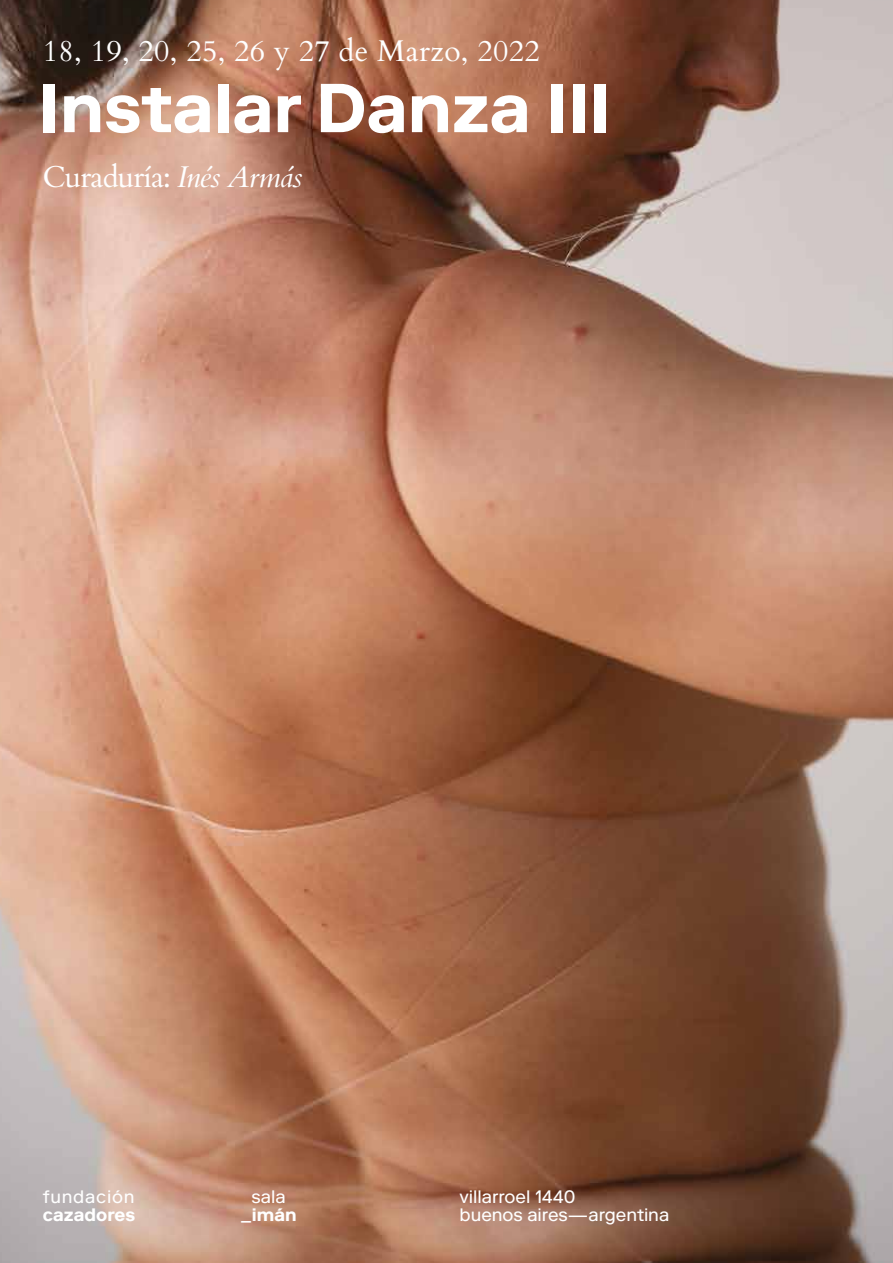
<style>
.page{position:relative;width:893px;height:1263px;background:#fff}
.page>*{position:absolute;margin:0;border:0;box-sizing:border-box;transform-origin:0 0}
.t1{font:700 69px "Riforma LL";color:#fff}
.t2{font:30px "Cardo";letter-spacing:.01em;color:#fff}
.t3{font:30px "Cardo";letter-spacing:-.03em;color:#fff}
.t4{font:18px/18px "Riforma LL";color:#fff}
.t5{font:700 18px "Riforma LL";color:#fff}
.t6{font:18px "Riforma LL";letter-spacing:.04em;color:#fff}
.s1{font-style:italic}
</style>
<div class="page">
<img style="left:0;top:0;width:893px;height:1263px">
<h2 class="t2" style="left:43px;top:26px;width:499px">18, 19, 20, 25, 26 y 27 de Marzo, 2022</h2>
<h1 class="t1" style="left:38px;top:68px;width:574px">Instalar Danza III</h1>
<h2 class="t3" style="left:43px;top:152px;width:261px">Curaduría: <span class="s1">Inés Armás</span></h2>
<p class="t6" style="left:43px;top:1186px;width:93px">fundación</p>
<p class="t5" style="left:43px;top:1204px;width:94px">cazadores</p>
<p class="t4" style="left:251px;top:1187px;width:36px">sala</p>
<p class="t5" style="left:240px;top:1204px;width:58px">_imán</p>
<p class="t4" style="left:460px;top:1187px;width:211px">villarroel 1440<br>buenos aires—argentina</p>
</div>
